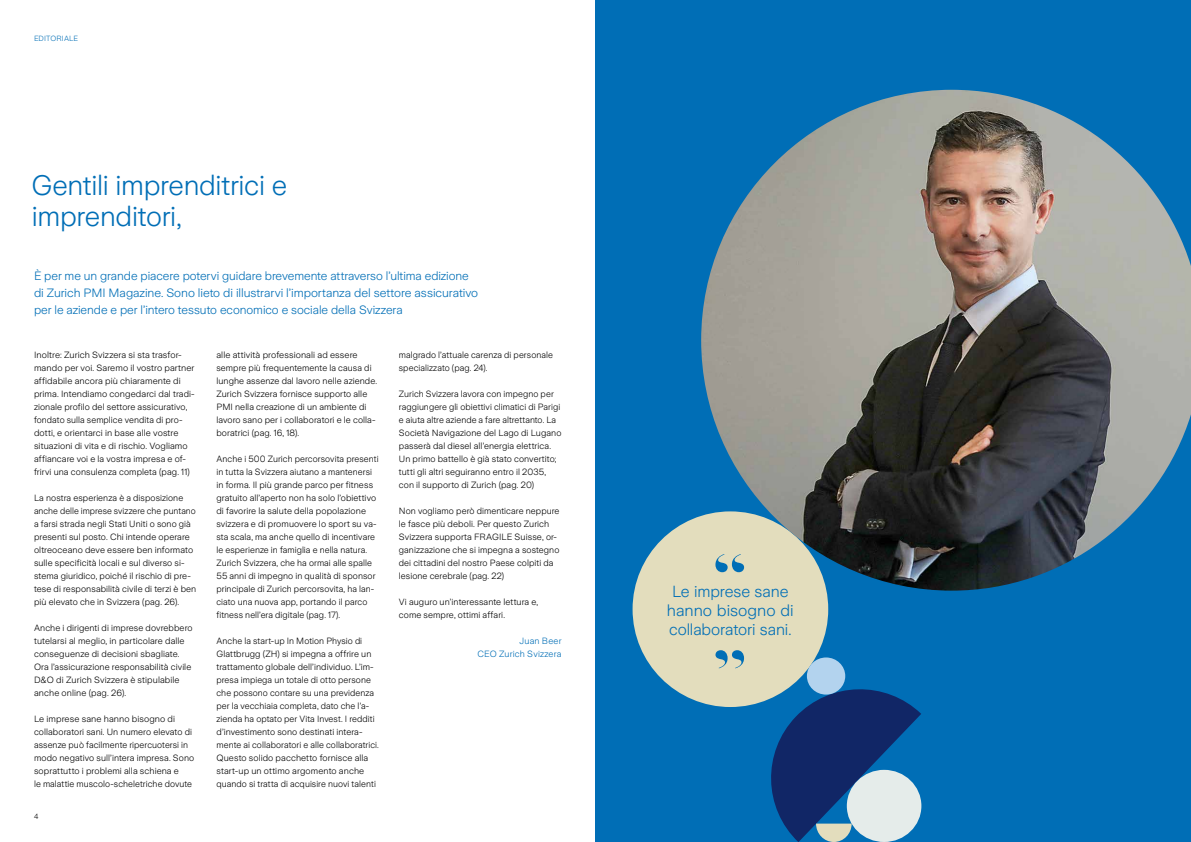
<style>
.page{position:relative;width:1191px;height:842px;background:#fff}
.page>*{position:absolute;margin:0;border:0;box-sizing:border-box;transform-origin:0 0}
.t1{font:300 28px/31px "Zurich Sans";letter-spacing:-.01em;color:#006eb6}
.t2{font:300 16px/19px "Zurich Sans";letter-spacing:-.005em;color:#006eb6;text-align:center}
.t3{font:300 12px/17px "Zurich Sans";letter-spacing:-.005em;color:#006eb6}
.t4{font:300 9px/13px "Zurich Sans";letter-spacing:.01em;color:#000}
.t5{font:300 9px/13px "Zurich Sans";letter-spacing:.02em;color:#006eb6;text-align:right}
.t6{font:300 7.5px "Zurich Sans";letter-spacing:.02em;color:#006eb6}
.t7{font:300 7.5px "Zurich Sans";color:#000}
</style>
<div class="page">
<div style="left:595px;top:0;width:596px;height:842px;background:#006eb6"></div>
<div style="left:632px;top:511px;width:196px;height:196px;background:#e3ddbd;border-radius:50%"></div>
<svg style="left:715px;top:650px;width:29px;height:18px"></svg>
<svg style="left:762px;top:680px;width:159px;height:162px"></svg>
<div style="left:807px;top:657px;width:38px;height:38px;background:#b3d3ee;border-radius:50%"></div>
<img style="left:701px;top:90px;width:490px;height:501px">
<p class="t6" style="left:34px;top:34px;width:46px">EDITORIALE</p>
<h1 class="t1" style="left:31px;top:170px;width:257px">Gentili imprenditrici e imprenditori,</h1>
<p class="t3" style="left:34px;top:267px;width:445px">È per me un grande piacere potervi guidare brevemente attraverso l’ultima edizione di Zurich PMI Magazine. Sono lieto di illustrarvi l’importanza del settore assicurativo per le aziende e per l’intero tessuto economico e sociale della Svizzera</p>
<p class="t4" style="left:34px;top:348px;width:162px">Inoltre: Zurich Svizzera si sta trasfor&shy;mando per voi. Saremo il vostro partner affidabile ancora più chiaramente di prima. Intendiamo congedarci dal tradi&shy;zionale profilo del settore assicurativo, fondato sulla semplice vendita di pro&shy;dotti, e orientarci in base alle vostre situazioni di vita e di rischio. Vogliamo affiancare voi e la vostra impresa e of&shy;frirvi una consulenza completa (pag. 11)</p>
<p class="t4" style="left:34px;top:491px;width:164px">La nostra esperienza è a disposizione anche delle imprese svizzere che puntano a farsi strada negli Stati Uniti o sono già presenti sul posto. Chi intende operare oltreoceano deve essere ben informato sulle specificità locali e sul diverso si&shy;stema giuridico, poiché il rischio di pre&shy;tese di responsabilità civile di terzi è ben più elevato che in Svizzera (pag. 26).</p>
<p class="t4" style="left:34px;top:621px;width:160px">Anche i dirigenti di imprese dovrebbero tutelarsi al meglio, in particolare dalle conseguenze di decisioni sbagliate.<br>Ora l’assicurazione responsabilità civile D&amp;O di Zurich Svizzera è stipulabile anche online (pag. 26).</p>
<p class="t4" style="left:34px;top:712px;width:162px">Le imprese sane hanno bisogno di collaboratori sani. Un numero elevato di assenze può facilmente ripercuotersi in modo negativo sull’intera impresa. Sono soprattutto i problemi alla schiena e<br>le malattie muscolo-scheletriche dovute</p>
<p class="t4" style="left:399px;top:348px;width:156px">malgrado l’attuale carenza di personale specializzato (pag. 24).</p>
<p class="t4" style="left:399px;top:387px;width:164px">Zurich Svizzera lavora con impegno per raggiungere gli obiettivi climatici di Parigi e aiuta altre aziende a fare altrettanto. La Società Navigazione del Lago di Lugano passerà dal diesel all’energia elettrica.<br>Un primo battello è già stato convertito; tutti gli altri seguiranno entro il 2035, con il supporto di Zurich (pag. 20)</p>
<p class="t4" style="left:399px;top:504px;width:162px">Non vogliamo però dimenticare neppure le fasce più deboli. Per questo Zurich Svizzera supporta FRAGILE Suisse, or&shy;ganizzazione che si impegna a sostegno dei cittadini del nostro Paese colpiti da lesione cerebrale (pag. 22)</p>
<p class="t4" style="left:399px;top:595px;width:141px">Vi auguro un’interessante lettura e, come sempre, ottimi affari.</p>
<p class="t5" style="left:477px;top:634px;width:86px">Juan Beer<br>CEO Zurich Svizzera</p>
<p class="t4" style="left:216px;top:348px;width:162px">alle attività professionali ad essere sempre più frequentemente la causa di lunghe assenze dal lavoro nelle aziende.<br>Zurich Svizzera fornisce supporto alle PMI nella creazione di un ambiente di lavoro sano per i collaboratori e le colla&shy;boratrici (pag. 16, 18).</p>
<p class="t4" style="left:216px;top:452px;width:164px">Anche i 500 Zurich percorsovita presenti in tutta la Svizzera aiutano a mantenersi in forma. Il più grande parco per fitness gratuito all’aperto non ha solo l’obiettivo di favorire la salute della popolazione svizzera e di promuovere lo sport su va&shy;sta scala, ma anche quello di incentivare le esperienze in famiglia e nella natura.<br>Zurich Svizzera, che ha ormai alle spalle 55 anni di impegno in qualità di sponsor principale di Zurich percorsovita, ha lan&shy;ciato una nuova app, portando il parco fitness nell’era digitale (pag. 17).</p>
<p class="t4" style="left:216px;top:634px;width:164px">Anche la start-up In Motion Physio di Glattbrugg (ZH) si impegna a offrire un trattamento globale dell’individuo. L’im&shy;presa impiega un totale di otto persone che possono contare su una previdenza per la vecchiaia completa, dato che l’a&shy;zienda ha optato per Vita Invest. I redditi d’investimento sono destinati intera&shy;mente ai collaboratori e alle collaboratrici.<br>Questo solido pacchetto fornisce alla start-up un ottimo argomento anche quando si tratta di acquisire nuovi talenti</p>
<p class="t7" style="left:34px;top:813px;width:6px">4</p>
<h2 class="t2" style="left:667px;top:583px;width:128px">Le imprese sane hanno bisogno di collaboratori sani.</h2>
</div>
